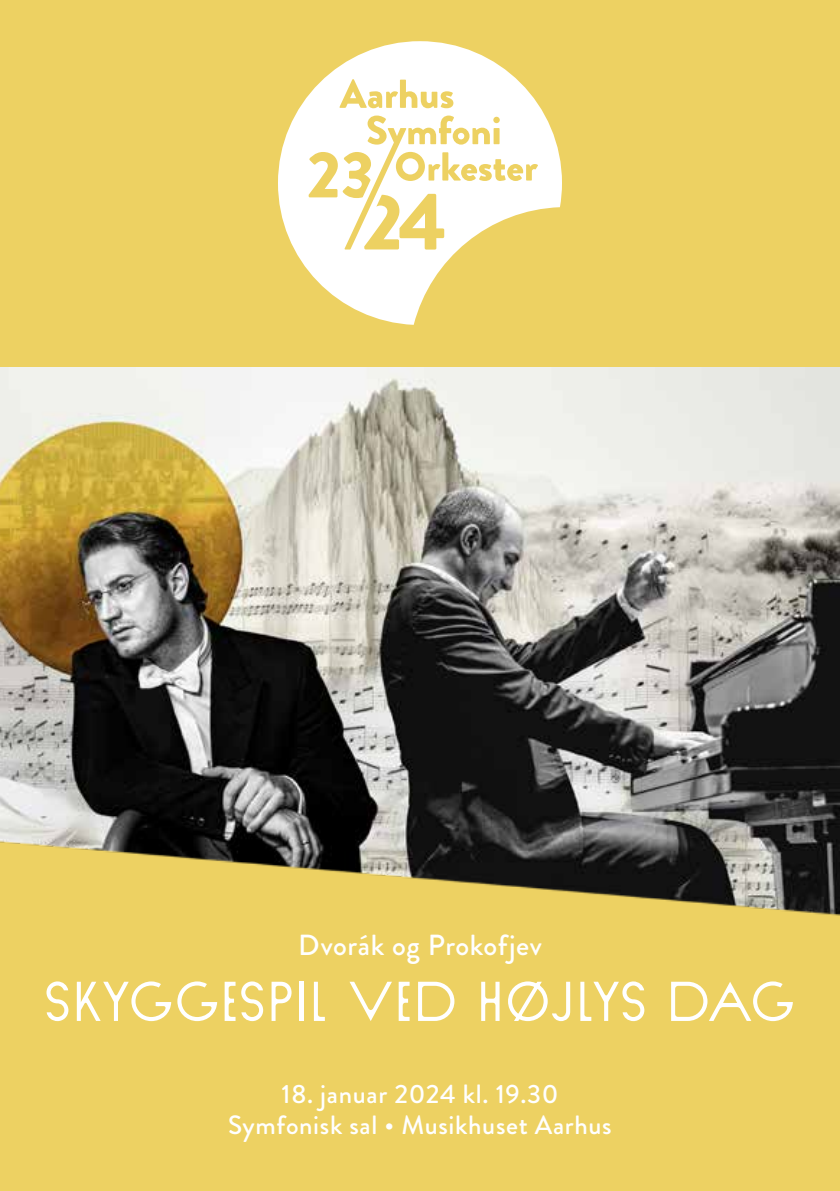
<style>
.page{position:relative;width:840px;height:1191px;background:#fff}
.page>*{position:absolute;margin:0;border:0;box-sizing:border-box;transform-origin:0 0}
.t1{font:56px "Sud";letter-spacing:.01em;color:#fff}
.t2{font:500 29px "Brandon Grotesque";letter-spacing:.02em;color:#fff}
.t3{font:500 26.4px/31.6px "Brandon Grotesque";letter-spacing:.025em;color:#fff;text-align:center}
</style>
<div class="page">
<div style="left:0;top:0;width:839px;height:1191px;background:#edd162"></div>
<img style="left:0;top:367px;width:839px;height:549px">
<svg style="left:278px;top:41px;width:283px;height:284px;fill:#fff"></svg>
<p class="t2" style="left:298px;top:925px;width:245px">Dvorák og Prokofjev</p>
<h1 class="t1" style="left:45px;top:968px;width:751px">SKYGGESPIL VED HØJLYS DAG</h1>
<p class="t3" style="left:228px;top:1078px;width:385px">18. januar 2024 kl. 19.30<br>Symfonisk sal • Musikhuset Aarhus</p>
</div>
